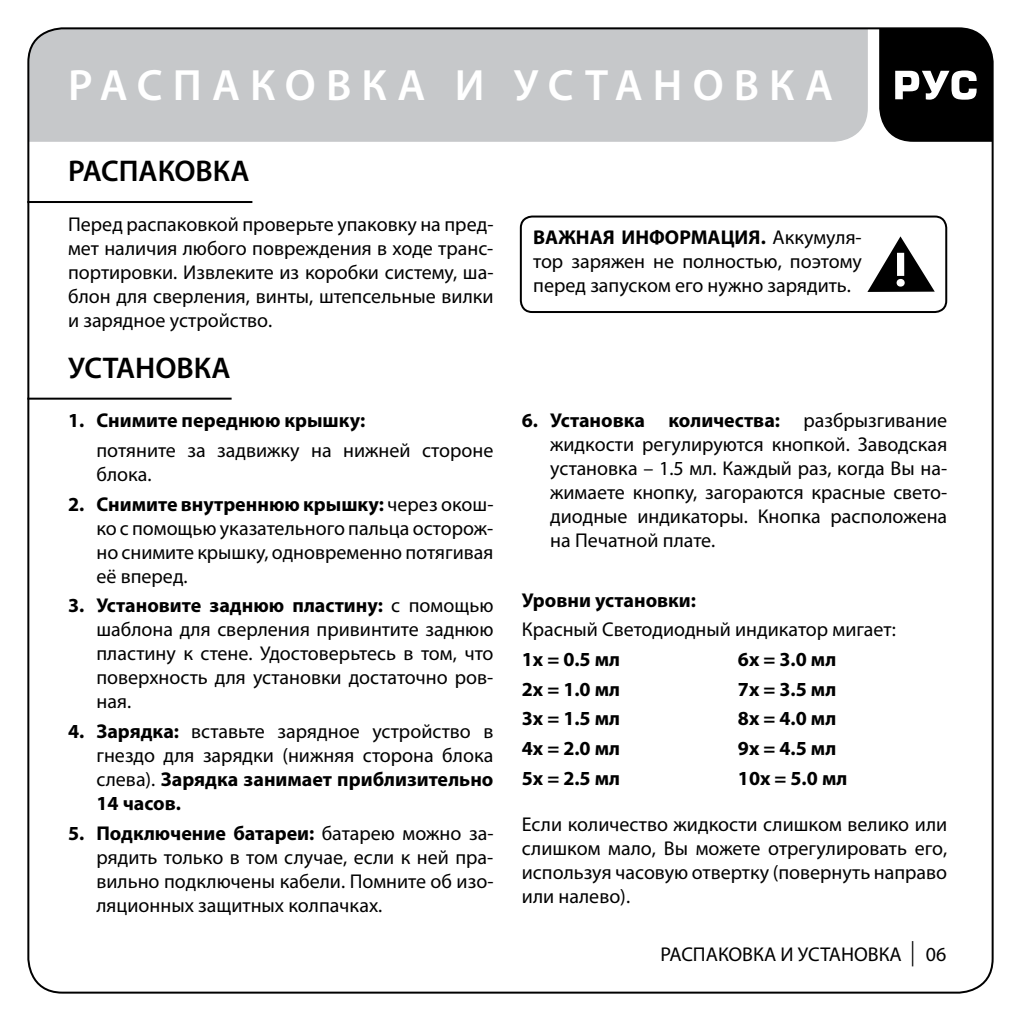
<style>
.page{position:relative;width:1021px;height:1021px;background:#fff}
.page>*{position:absolute;margin:0;border:0;box-sizing:border-box;transform-origin:0 0}
.t1{font:600 44px "Myriad Pro";letter-spacing:.23em;color:#fff}
.t2{font:600 30px "Myriad Pro";color:#000}
.t3{font:20px/24px "Myriad Pro";color:#000;text-align:justify}
.t4{font:700 20px "Myriad Pro";color:#000}
.s1{font-weight:700}
.s2{font-family:"Academy C";font-size:24px}
</style>
<div class="page">
<div style="left:30px;top:30px;width:837px;height:112px;background:#c6c8ca"></div>
<svg style="left:879px;top:28px;width:113px;height:114px;background:#222"></svg>
<hr style="left:27px;top:201px;width:225px;height:2px;background:#000">
<hr style="left:27px;top:397px;width:204px;height:2px;background:#000">
<div style="left:520px;top:215px;width:427px;height:98px;border:2px solid #000;border-radius:11px"></div>
<svg style="left:867px;top:236px;width:67px;height:56px"></svg>
<h1 class="t1" style="left:68px;top:57px;width:766px">РАСПАКОВКА И УСТАНОВКА</h1>
<h2 class="t2" style="left:68px;top:152px;width:183px">РАСПАКОВКА</h2>
<p class="t3" style="left:68px;top:211px;width:427px">Перед распаковкой проверьте упаковку на пред&shy;мет наличия любого повреждения в ходе транс&shy;портировки. Извлеките из коробки систему, ша&shy;блон для сверления, винты, штепсельные вилки и зарядное устройство.</p>
<h2 class="t2" style="left:68px;top:349px;width:164px">УСТАНОВКА</h2>
<p class="t4" style="left:68px;top:407px;width:298px">1. Снимите переднюю крышку:</p>
<p class="t3" style="left:96px;top:438px;width:398px">потяните за задвижку на нижней стороне блока.</p>
<p class="t3" style="left:96px;top:491px;width:398px;text-indent:-28px"><span class="s1">2. Снимите внутреннюю крышку:</span> через окош&shy;ко с помощью указательного пальца осторож&shy;но снимите крышку, одновременно потягивая её вперед.</p>
<p class="t3" style="left:96px;top:593px;width:398px;text-indent:-28px"><span class="s1">3. Установите заднюю пластину:</span> с помощью шаблона для сверления привинтите заднюю пластину к стене. Удостоверьтесь в том, что поверхность для установки достаточно ров&shy;ная.</p>
<p class="t3" style="left:96px;top:719px;width:398px;text-indent:-28px"><span class="s1">4. Зарядка:</span> вставьте зарядное устройство в гнездо для зарядки (нижняя сторона блока слева). <span class="s1">Зарядка занимает приблизительно 14 часов.</span></p>
<p class="t3" style="left:96px;top:820px;width:398px;text-indent:-28px"><span class="s1">5. Подключение батареи:</span> батарею можно за&shy;рядить только в том случае, если к ней пра&shy;вильно подключены кабели. Помните об изо&shy;ляционных защитных колпачках.</p>
<p class="t3" style="left:533px;top:225px;width:330px"><span class="s1">ВАЖНАЯ ИНФОРМАЦИЯ.</span> Аккумуля&shy;тор заряжен не полностью, поэтому перед запуском его нужно зарядить.</p>
<p class="t3" style="left:550px;top:408px;width:398px;text-indent:-28px"><span class="s1">6. Установка количества:</span> разбрызгивание жидкости регулируются кнопкой. Заводская установка – 1.5 мл. Каждый раз, когда Вы на&shy;жимаете кнопку, загораются красные свето&shy;диодные индикаторы. Кнопка расположена на Печатной плате.</p>
<p class="t4" style="left:522px;top:586px;width:176px">Уровни установки:</p>
<p class="t3" style="left:522px;top:617px;width:375px">Красный Светодиодный индикатор мигает:</p>
<p class="t4" style="left:522px;top:646px;width:100px">1x = 0.5 мл</p>
<p class="t4" style="left:738px;top:646px;width:100px">6x = 3.0 мл</p>
<p class="t4" style="left:522px;top:675px;width:100px">2x = 1.0 мл</p>
<p class="t4" style="left:738px;top:675px;width:100px">7x = 3.5 мл</p>
<p class="t4" style="left:522px;top:705px;width:100px">3x = 1.5 мл</p>
<p class="t4" style="left:738px;top:705px;width:100px">8x = 4.0 мл</p>
<p class="t4" style="left:522px;top:735px;width:100px">4x = 2.0 мл</p>
<p class="t4" style="left:738px;top:735px;width:100px">9x = 4.5 мл</p>
<p class="t4" style="left:522px;top:764px;width:100px">5x = 2.5 мл</p>
<p class="t4" style="left:738px;top:764px;width:111px">10х = 5.0 мл</p>
<p class="t3" style="left:522px;top:812px;width:427px">Если количество жидкости слишком велико или слишком мало, Вы можете отрегулировать его, используя часовую отвертку (повернуть направо или налево).</p>
<p class="t3" style="left:660px;top:941px;width:287px">РАСПАКОВКА И УСТАНОВКА <span class="s2">|</span> 06</p>
</div>
